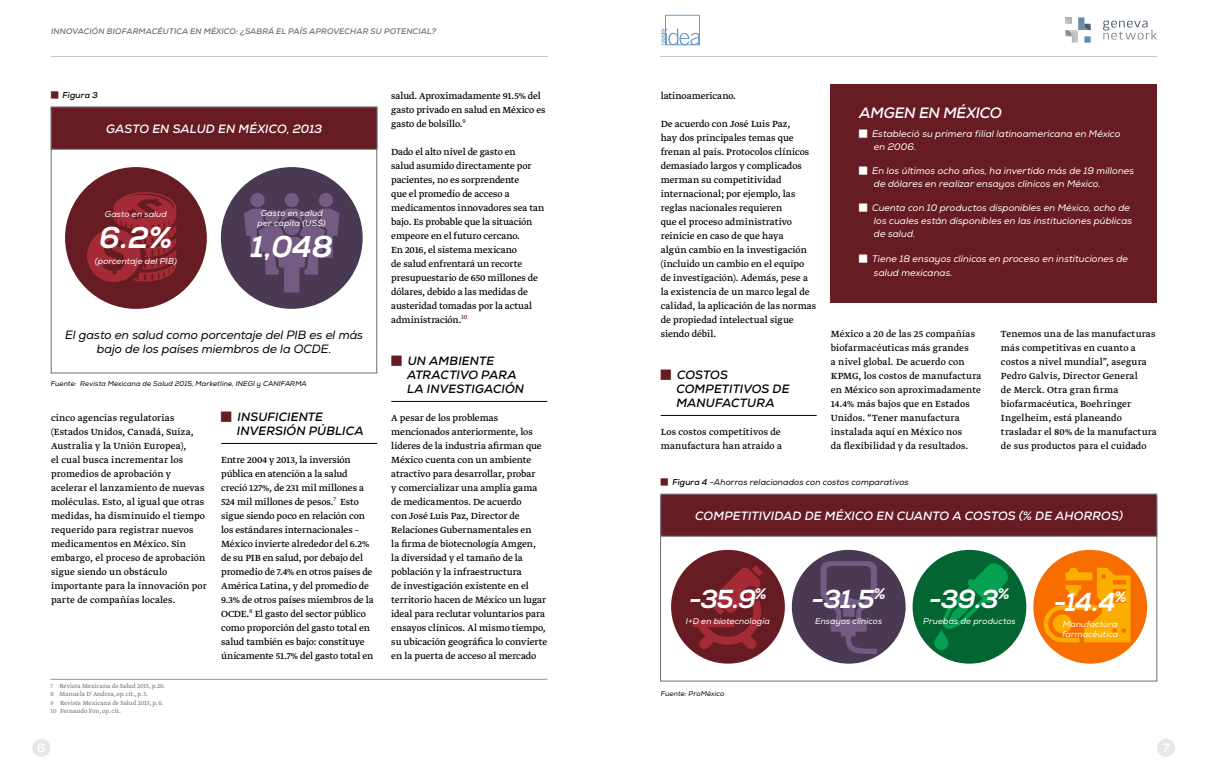
<style>
.page{position:relative;width:1208px;height:784px;background:#fff}
.page>*{position:absolute;margin:0;border:0;box-sizing:border-box;transform-origin:0 0}
.t1{font:italic 800 30px "Nexa";color:#fff}
.t2{font:italic 800 26px "Nexa";letter-spacing:-.04em;color:#fff}
.t3{font:italic 700 15px "Nexa";letter-spacing:-.015em;color:#fff}
.t4{font:italic 700 12px/14px "Nexa";letter-spacing:.005em;color:#000}
.t5{font:italic 700 12px "Nexa";letter-spacing:.005em;color:#fff}
.t6{font:italic 12px/14px "Nexa";letter-spacing:-.005em;color:#000;text-align:center}
.t7{font:700 12px "Nexa";color:#fff}
.t8{font:10.5px/14px "Greta Text Pro";color:#000}
.t9{font:italic 9.5px/13px "Nexa";letter-spacing:.005em;color:#fff}
.t10{font:italic 8.5px/10px "Nexa";letter-spacing:.01em;color:#fff;text-align:center}
.t11{font:italic 8.5px "Nexa";letter-spacing:.01em;color:#000}
.t12{font:italic 700 8.5px "Nexa";letter-spacing:.01em;color:#000}
.t13{font:italic 700 8px "Nexa";letter-spacing:.015em;color:#6d6e71}
.t14{font:300 7px/8.4px "Greta Text Pro";color:#6d6e71}
.t15{font:italic 7px "Nexa";letter-spacing:.015em;color:#000}
.s1{color:#a16672}
.s2{font-weight:700}
</style>
<div class="page">
<div style="left:1157px;top:739px;width:18px;height:18px;background:#e6e7e8;border-radius:50%"></div>
<div style="left:32px;top:739px;width:18px;height:18px;background:#e6e7e8;border-radius:50%"></div>
<hr style="left:660px;top:57px;width:497px;height:1px;background:#c7c8ca">
<hr style="left:51px;top:56px;width:496px;height:1px;background:#c7c8ca">
<svg style="left:1103px;top:21px;width:54px;height:19px"></svg>
<svg style="left:1065px;top:17px;width:25px;height:26px"></svg>
<svg style="left:660px;top:29px;width:37px;height:16px"></svg>
<div style="left:665px;top:15px;width:34px;height:30px;border:1px solid #699bc5"></div>
<hr style="left:221px;top:443px;width:156px;height:1px;background:#000">
<hr style="left:391px;top:401px;width:156px;height:1px;background:#000">
<div style="left:831px;top:84px;width:326px;height:218px;background:#671b22"></div>
<hr style="left:660px;top:415px;width:156px;height:1px;background:#000">
<hr style="left:50px;top:679px;width:497px;height:1px;background:#939598">
<div style="left:51px;top:107px;width:326px;height:266px;background:#fff;border:1px solid #6d6e71"></div>
<div style="left:65px;top:167px;width:142px;height:142px;background:#671b22;border-radius:50%"></div>
<div style="left:221px;top:167px;width:142px;height:142px;background:#493953;border-radius:50%"></div>
<div style="left:285px;top:193px;width:14px;height:14px;background:#745b84;border-radius:50%"></div>
<div style="left:319px;top:193px;width:14px;height:14px;background:#745b84;border-radius:50%"></div>
<div style="left:250px;top:193px;width:15px;height:14px;background:#745b84;border-radius:50%"></div>
<svg style="left:244px;top:209px;width:95px;height:83px"></svg>
<svg style="left:87px;top:192px;width:89px;height:90px"></svg>
<div style="left:51px;top:107px;width:326px;height:42px;background:#671b22;border:1px solid #6d6e71"></div>
<div style="left:660px;top:497px;width:497px;height:184px;background:#fff;border:1px solid #6d6e71"></div>
<div style="left:671px;top:550px;width:114px;height:113px;background:#671b22;border-radius:50%"></div>
<svg style="left:693px;top:565px;width:70px;height:87px"></svg>
<svg style="left:745px;top:588px;width:12px;height:12px"></svg>
<div style="left:792px;top:550px;width:113px;height:113px;background:#493953;border-radius:50%"></div>
<svg style="left:820px;top:561px;width:57px;height:93px"></svg>
<div style="left:912px;top:550px;width:114px;height:113px;background:#036532;border-radius:50%"></div>
<svg style="left:934px;top:562px;width:74px;height:88px"></svg>
<div style="left:1033px;top:550px;width:114px;height:113px;background:#f76d00;border-radius:50%"></div>
<svg style="left:1043px;top:568px;width:87px;height:74px"></svg>
<div style="left:660px;top:494px;width:497px;height:42px;background:#671b22;border:1px solid #6d6e71"></div>
<p class="t13" style="left:51px;top:26px;width:387px">INNOVACIÓN BIOFARMACÉUTICA EN MÉXICO: ¿SABRÁ EL PAÍS APROVECHAR SU POTENCIAL?</p>
<p class="t12" style="left:63px;top:90px;width:37px">Figura 3</p>
<p class="t5" style="left:106px;top:121px;width:217px">GASTO EN SALUD EN MÉXICO, 2013</p>
<p class="t10" style="left:105px;top:209px;width:64px">Gasto en salud</p>
<h1 class="t1" style="left:99px;top:219px;width:75px">6.2%</h1>
<p class="t10" style="left:95px;top:256px;width:83px">(porcentaje del PIB)</p>
<p class="t10" style="left:258px;top:208px;width:70px">Gasto en salud per capita (US$)</p>
<h1 class="t1" style="left:250px;top:228px;width:84px">1,048</h1>
<p class="t6" style="left:65px;top:328px;width:299px">El gasto en salud como porcentaje del PIB es el más bajo de los países miembros de la OCDE.</p>
<p class="t15" style="left:51px;top:380px;width:258px">Fuente: Revista Mexicana de Salud 2015, Marketline, INEGI y CANIFARMA</p>
<p class="t8" style="left:51px;top:411px;width:157px">cinco agencias regulatorias (Estados Unidos, Canadá, Suiza,<br>Australia y la Unión Europea),<br>el cual busca incrementar los promedios de aprobación y acelerar el lanzamiento de nuevas moléculas. Esto, al igual que otras medidas, ha disminuido el tiempo requerido para registrar nuevos medicamentos en México. Sin embargo, el proceso de aprobación sigue siendo un obstáculo importante para la innovación por parte de compañías locales.</p>
<p class="t4" style="left:237px;top:410px;width:128px">INSUFICIENTE<br>INVERSIÓN PÚBLICA</p>
<p class="t8" style="left:221px;top:453px;width:154px">Entre 2004 y 2013, la inversión pública en atención a la salud creció 127%, de 231 mil millones a 524 mil millones de pesos.<sup>7</sup> Esto sigue siendo poco en relación con los estándares internacionales – México invierte alrededor del 6.2% de su PIB en salud, por debajo del promedio de 7.4% en otros países de América Latina, y del promedio de 9.3% de otros países miembros de la OCDE.<sup>8</sup> El gasto del sector público como proporción del gasto total en salud también es bajo: constituye únicamente 51.7% del gasto total en</p>
<p class="t14" style="left:50px;top:682px;width:116px"><span class="s1">7</span> Revista Mexicana de Salud 2015, p.20.<br><span class="s1">8</span> Manuela D´Andrea, op. cit., p. 5.<br><span class="s1">9</span> Revista Mexicana de Salud 2015, p. 6.<br><span class="s1">10</span> Fernando Fon, op. cit.</p>
<p class="t8" style="left:391px;top:89px;width:156px">salud. Aproximadamente 91.5% del gasto privado en salud en México es gasto de bolsillo.<sup>9</sup></p>
<p class="t8" style="left:391px;top:145px;width:155px">Dado el alto nivel de gasto en<br>salud asumido directamente por pacientes, no es sorprendente<br>que el promedio de acceso a medicamentos innovadores sea tan bajo. Es probable que la situación empeore en el futuro cercano.<br>En 2016, el sistema mexicano<br>de salud enfrentará un recorte presupuestario de 650 millones de dólares, debido a las medidas de austeridad tomadas por la actual administración.<sup>10</sup></p>
<p class="t4" style="left:407px;top:354px;width:119px">UN AMBIENTE<br>ATRACTIVO PARA<br>LA INVESTIGACIÓN</p>
<p class="t8" style="left:391px;top:411px;width:157px">A pesar de los problemas mencionados anteriormente, los líderes de la industria afirman que<br>México cuenta con un ambiente atractivo para desarrollar, probar<br>y comercializar una amplia gama de medicamentos. De acuerdo<br>con José Luis Paz, Director de<br>Relaciones Gubernamentales en<br>la firma de biotecnología Amgen,<br>la diversidad y el tamaño de la población y la infraestructura<br>de investigación existente en el territorio hacen de México un lugar ideal para reclutar voluntarios para ensayos clínicos. Al mismo tiempo, su ubicación geográfica lo convierte en la puerta de acceso al mercado</p>
<p class="t8" style="left:660px;top:89px;width:77px">latinoamericano.</p>
<p class="t8" style="left:660px;top:117px;width:157px">De acuerdo con José Luis Paz,<br>hay dos principales temas que frenan al país. Protocolos clínicos demasiado largos y complicados merman su competitividad internacional; por ejemplo, las reglas nacionales requieren<br>que el proceso administrativo reinicie en caso de que haya<br>algún cambio en la investigación (incluido un cambio en el equipo de investigación). Además, pese a la existencia de un marco legal de calidad, la aplicación de las normas de propiedad intelectual sigue siendo débil.</p>
<p class="t4" style="left:676px;top:368px;width:115px">COSTOS<br>COMPETITIVOS DE<br>MANUFACTURA</p>
<p class="t8" style="left:660px;top:425px;width:123px">Los costos competitivos de manufactura han atraído a</p>
<h3 class="t3" style="left:859px;top:103px;width:144px">AMGEN EN MÉXICO</h3>
<p class="t9" style="left:872px;top:127px;width:250px">Estableció su primera filial latinoamericana en México en 2006.</p>
<p class="t9" style="left:872px;top:164px;width:264px">En los últimos ocho años, ha invertido más de 19 millones de dólares en realizar ensayos clínicos en México.</p>
<p class="t9" style="left:872px;top:202px;width:262px">Cuenta con 10 productos disponibles en México, ocho de los cuales están disponibles en las instituciones públicas de salud.</p>
<p class="t9" style="left:872px;top:251px;width:257px;line-height:14px">Tiene 18 ensayos clínicos en proceso en instituciones de salud mexicanas.</p>
<p class="t8" style="left:831px;top:327px;width:152px">México a 20 de las 25 compañías biofarmacéuticas más grandes<br>a nivel global. De acuerdo con<br>KPMG, los costos de manufactura en México son aproximadamente<br>14.4% más bajos que en Estados<br>Unidos. “Tener manufactura instalada aquí en México nos<br>da flexibilidad y da resultados.</p>
<p class="t8" style="left:1001px;top:327px;width:157px">Tenemos una de las manufacturas más competitivas en cuanto a costos a nivel mundial”, asegura<br>Pedro Galvis, Director General<br>de Merck. Otra gran firma biofarmacéutica, Boehringer<br>Ingelheim, está planeando trasladar el 80% de la manufactura de sus productos para el cuidado</p>
<p class="t11" style="left:672px;top:476px;width:238px"><span class="s2">Figura 4</span> -Ahorros relacionados con costos comparativos</p>
<p class="t5" style="left:695px;top:508px;width:429px">COMPETITIVIDAD DE MÉXICO EN CUANTO A COSTOS (% DE AHORROS)</p>
<h2 class="t2" style="left:689px;top:583px;width:79px">-35.9<sup>%</sup></h2>
<p class="t10" style="left:686px;top:616px;width:86px">I+D en biotecnología</p>
<p class="t15" style="left:661px;top:690px;width:65px">Fuente: ProMéxico</p>
<h2 class="t2" style="left:811px;top:583px;width:76px">-31.5<sup>%</sup></h2>
<p class="t10" style="left:815px;top:616px;width:69px">Ensayos clínicos</p>
<h2 class="t2" style="left:929px;top:583px;width:82px">-39.3<sup>%</sup></h2>
<p class="t10" style="left:923px;top:616px;width:94px">Pruebas de productos</p>
<h2 class="t2" style="left:1053px;top:586px;width:74px">-14.4<sup>%</sup></h2>
<p class="t10" style="left:1062px;top:619px;width:57px;text-align:left">Manufactura farmacéutica</p>
<p class="t7" style="left:37px;top:740px;width:10px">6</p>
<p class="t7" style="left:1163px;top:740px;width:8px">7</p>
</div>
